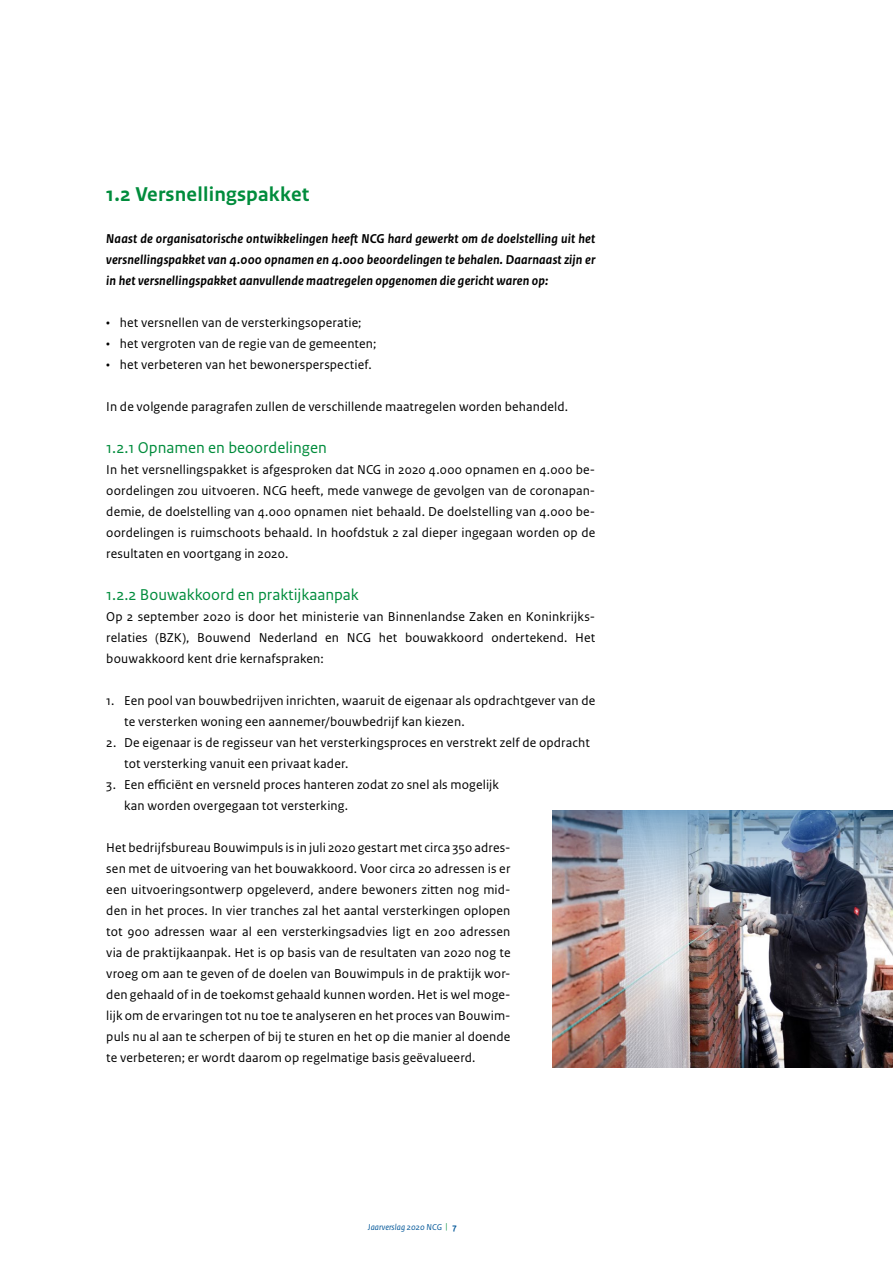
<style>
.page{position:relative;width:893px;height:1263px;background:#fff}
.page>*{position:absolute;margin:0;border:0;box-sizing:border-box;transform-origin:0 0}
.t1{font:700 21px "Rijksoverheid Sans Text";letter-spacing:.01em;color:#008c3c}
.t2{font:16.5px "Rijksoverheid Sans Text";color:#008c3c}
.t3{font:13.5px/21px "Rijksoverheid Sans Text";letter-spacing:.01em;color:#000;text-align:justify}
.t4{font:italic 700 13.5px/21px "Rijksoverheid Sans Text";letter-spacing:.01em;color:#000;text-align:justify}
.t5{font:italic 9px "Rijksoverheid Sans Text";letter-spacing:.01em;color:#005698}
.s1{color:#008c3c}
.s2{font-weight:700;font-style:normal}
</style>
<div class="page">
<img style="left:553px;top:943px;width:340px;height:124px">
<img style="left:553px;top:810px;width:340px;height:133px">
<h1 class="t1" style="left:106px;top:182px;width:205px">1.2 Versnellingspakket</h1>
<p class="t4" style="left:106px;top:228px;width:491px">Naast de organisatorische ontwikkelingen heeft NCG hard gewerkt om de doelstelling uit het versnellingspakket van 4.000 opnamen en 4.000 beoordelingen te behalen. Daarnaast zijn er in het versnellingspakket aanvullende maatregelen opgenomen die gericht waren op:</p>
<p class="t3" style="left:106px;top:312px;width:257px">• het versnellen van de versterkingsoperatie;</p>
<p class="t3" style="left:106px;top:333px;width:272px">• het vergroten van de regie van de gemeenten;</p>
<p class="t3" style="left:106px;top:354px;width:267px">• het verbeteren van het bewonersperspectief.</p>
<p class="t3" style="left:106px;top:396px;width:463px">In de volgende paragrafen zullen de verschillende maatregelen worden behandeld.</p>
<p class="t2" style="left:106px;top:438px;width:222px">1.2.1 Opnamen en beoordelingen</p>
<p class="t3" style="left:106px;top:459px;width:490px">In het versnellingspakket is afgesproken dat NCG in 2020 4.000 opnamen en 4.000 be&shy;oordelingen zou uitvoeren. NCG heeft, mede vanwege de gevolgen van de coronapan&shy;demie, de doelstelling van 4.000 opnamen niet behaald. De doelstelling van 4.000 be&shy;oordelingen is ruimschoots behaald. In hoofdstuk 2 zal dieper ingegaan worden op de resultaten en voortgang in 2020.</p>
<p class="t2" style="left:106px;top:585px;width:254px">1.2.2 Bouwakkoord en praktijkaanpak</p>
<p class="t3" style="left:106px;top:606px;width:491px">Op 2 september 2020 is door het ministerie van Binnenlandse Zaken en Koninkrijks&shy;relaties (BZK), Bouwend Nederland en NCG het bouwakkoord ondertekend. Het bouwakkoord kent drie kernafspraken:</p>
<p class="t3" style="left:124px;top:690px;width:473px;text-indent:-18px">1. Een pool van bouwbedrijven inrichten, waaruit de eigenaar als opdrachtgever van de te versterken woning een aannemer/bouwbedrijf kan kiezen.</p>
<p class="t3" style="left:124px;top:732px;width:467px;text-indent:-18px">2. De eigenaar is de regisseur van het versterkingsproces en verstrekt zelf de opdracht tot versterking vanuit een privaat kader.</p>
<p class="t3" style="left:124px;top:774px;width:376px;text-indent:-18px">3. Een efficiënt en versneld proces hanteren zodat zo snel als mogelijk kan worden overgegaan tot versterking.</p>
<p class="t3" style="left:106px;top:837px;width:406px">Het bedrijfsbureau Bouwimpuls is in juli 2020 gestart met circa 350 adres&shy;sen met de uitvoering van het bouwakkoord. Voor circa 20 adressen is er een uitvoeringsontwerp opgeleverd, andere bewoners zitten nog mid&shy;den in het proces. In vier tranches zal het aantal versterkingen oplopen tot 900 adressen waar al een versterkingsadvies ligt en 200 adressen via de praktijkaanpak. Het is op basis van de resultaten van 2020 nog te vroeg om aan te geven of de doelen van Bouwimpuls in de praktijk wor&shy;den gehaald of in de toekomst gehaald kunnen worden. Het is wel moge&shy;lijk om de ervaringen tot nu toe te analyseren en het proces van Bouwim&shy;puls nu al aan te scherpen of bij te sturen en het op die manier al doende te verbeteren; er wordt daarom op regelmatige basis geëvalueerd.</p>
<p class="t5" style="left:368px;top:1222px;width:91px">Jaarverslag 2020 NCG <span class="s1">|</span> <span class="s2">7</span></p>
</div>
